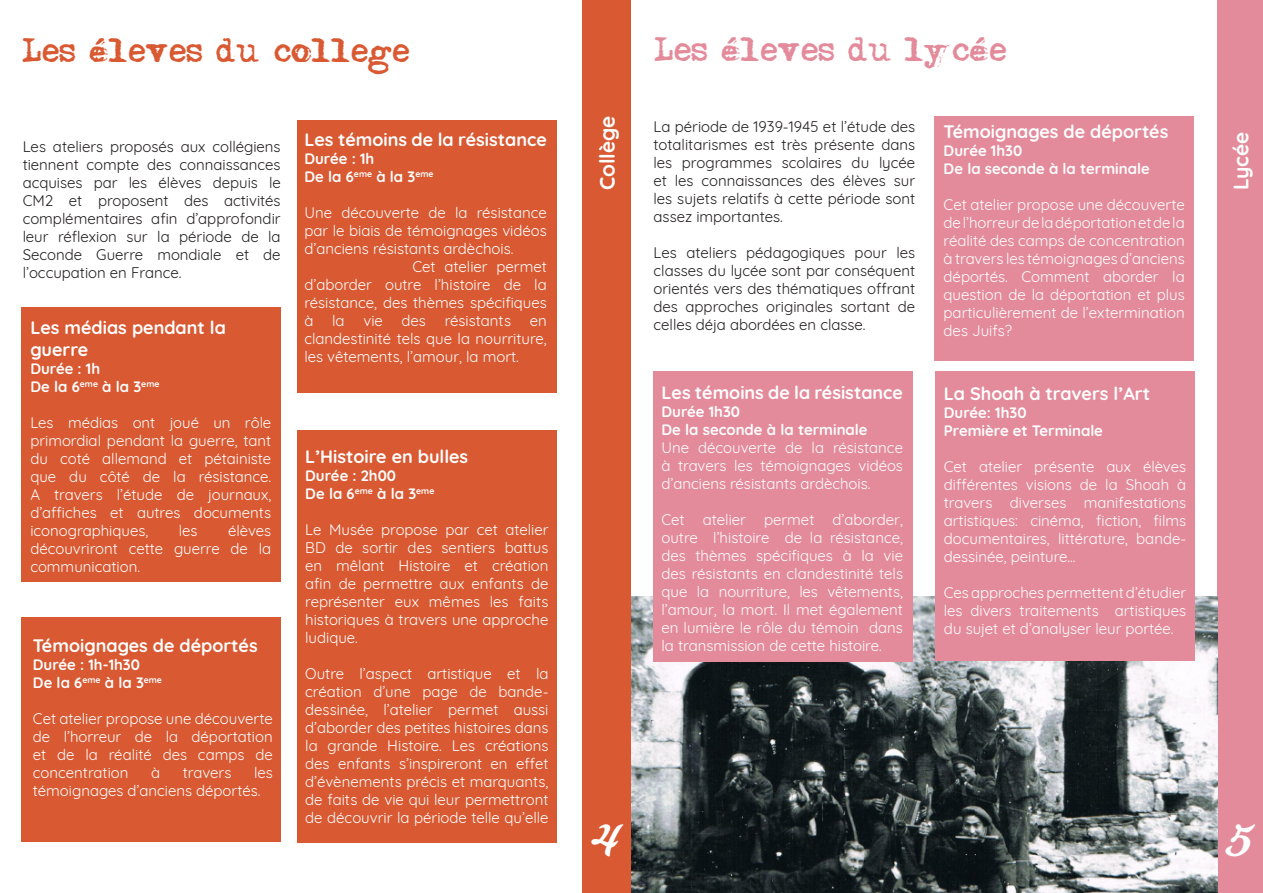
<style>
.page{position:relative;width:1263px;height:893px;background:#fff}
.page>*{position:absolute;margin:0;border:0;box-sizing:border-box;transform-origin:0 0}
.t1{font:45px "Milkshake";color:#fff}
.t2{font:30px "Adler";color:#d85932}
.t3{font:30px "Adler";color:#e38b9b}
.t4{font:700 21px "Quicksand";letter-spacing:-.005em;color:#fff}
.t5{font:700 18px/21.6px "Quicksand";color:#fff}
.t6{font:15px/18px "Quicksand";color:#fff;text-align:justify}
.t7{font:15px/18px "Quicksand";color:#231f20;text-align:justify}
.t8{font:700 15px "Quicksand";color:#fff}
</style>
<div class="page">
<div style="left:582px;top:0;width:49px;height:893px;background:#d85932"></div>
<div style="left:21px;top:308px;width:259px;height:274px;background:#d85932"></div>
<div style="left:1218px;top:0;width:45px;height:893px;background:#e38b9b"></div>
<img style="left:632px;top:597px;width:585px;height:296px">
<div style="left:298px;top:121px;width:259px;height:272px;background:#d85932"></div>
<div style="left:22px;top:617px;width:259px;height:225px;background:#d85932"></div>
<div style="left:297px;top:431px;width:259px;height:412px;background:#d85932"></div>
<div style="left:934px;top:116px;width:259px;height:244px;background:#e38b9b"></div>
<div style="left:935px;top:371px;width:259px;height:289px;background:#e38b9b"></div>
<div style="left:653px;top:371px;width:259px;height:290px;background:#e38b9b"></div>
<p class="t2" style="left:23px;top:38px;width:389px">Les éleves du college</p>
<p class="t7" style="left:23px;top:136px;width:259px">Les ateliers proposés aux collégiens tiennent compte des connaissances acquises par les élèves depuis le CM2 et proposent des activités complémentaires afin d’approfondir leur réflexion sur la période de la Seconde Guerre mondiale et de l’occupation en France.</p>
<p class="t5" style="left:30px;top:315px;width:197px">Les médias pendant la guerre</p>
<p class="t8" style="left:30px;top:356px;width:71px">Durée : 1h</p>
<p class="t8" style="left:30px;top:374px;width:131px">De la 6<sup>eme</sup> à la 3<sup>eme</sup></p>
<p class="t6" style="left:30px;top:412px;width:242px">Les médias ont joué un rôle primordial pendant la guerre, tant du coté allemand et pétainiste que du côté de la résistance.<br>A travers l’étude de journaux, d’affiches et autres documents iconographiques,</p>
<p class="t6" style="left:30px;top:520px;width:242px;text-indent:198px">élèves découvriront cette guerre de la communication.</p>
<p class="t6" style="left:179px;top:520px;width:20px">les</p>
<p class="t5" style="left:33px;top:633px;width:226px">Témoignages de déportés</p>
<p class="t8" style="left:33px;top:652px;width:109px">Durée : 1h-1h30</p>
<p class="t8" style="left:33px;top:670px;width:131px">De la 6<sup>eme</sup> à la 3<sup>eme</sup></p>
<p class="t6" style="left:33px;top:708px;width:241px">Cet atelier propose une découverte de l’horreur de la déportation et de la réalité des camps de concentration</p>
<p class="t6" style="left:33px;top:762px;width:241px;text-indent:221px">les témoignages d’anciens déportés.</p>
<p class="t6" style="left:151px;top:762px;width:11px">à</p>
<p class="t6" style="left:183px;top:762px;width:50px">travers</p>
<p class="t5" style="left:304px;top:128px;width:244px">Les témoins de la résistance</p>
<p class="t8" style="left:304px;top:147px;width:71px">Durée : 1h</p>
<p class="t8" style="left:304px;top:165px;width:131px">De la 6<sup>eme</sup> à la 3<sup>eme</sup></p>
<p class="t6" style="left:304px;top:203px;width:244px">Une découverte de la résistance</p>
<p class="t6" style="left:304px;top:221px;width:244px">par le biais de témoignages vidéos</p>
<p class="t6" style="left:304px;top:239px;width:211px">d’anciens résistants ardèchois.</p>
<p class="t6" style="left:412px;top:257px;width:136px">Cet atelier permet</p>
<p class="t6" style="left:304px;top:275px;width:244px">d’aborder outre l’histoire de la</p>
<p class="t6" style="left:304px;top:293px;width:244px">résistance, des thèmes spécifiques</p>
<p class="t6" style="left:304px;top:311px;width:244px">à la vie des résistants en</p>
<p class="t6" style="left:304px;top:329px;width:244px">clandestinité tels que la nourriture,</p>
<p class="t6" style="left:304px;top:347px;width:216px">les vêtements, l’amour, la mort.</p>
<p class="t5" style="left:305px;top:444px;width:165px">L’Histoire en bulles</p>
<p class="t8" style="left:305px;top:463px;width:92px">Durée : 2h00</p>
<p class="t8" style="left:305px;top:481px;width:131px">De la 6<sup>eme</sup> à la 3<sup>eme</sup></p>
<p class="t6" style="left:305px;top:519px;width:245px">Le Musée propose par cet atelier BD de sortir des sentiers battus en mêlant Histoire et création afin de permettre aux enfants de représenter eux mêmes les faits historiques à travers une approche ludique.</p>
<p class="t6" style="left:305px;top:663px;width:245px">Outre l’aspect artistique et la création d’une page de bande&shy;dessinée, l’atelier permet aussi d’aborder des petites histoires dans la grande Histoire. Les créations des enfants s’inspireront en effet d’évènements précis et marquants, de faits de vie qui leur permettront de découvrir la période telle qu’elle</p>
<p class="t4" style="left:590px;top:190px;width:76px;rotate:-90deg">Collège</p>
<p class="t3" style="left:655px;top:37px;width:354px">Les éleves du lycée</p>
<p class="t7" style="left:654px;top:116px;width:263px">La période de 1939-1945 et l’étude des totalitarismes est très présente dans les programmes scolaires du lycée et les connaissances des élèves sur les sujets relatifs à cette période sont assez importantes.</p>
<p class="t7" style="left:654px;top:242px;width:263px">Les ateliers pédagogiques pour les classes du lycée sont par conséquent orientés vers des thématiques offrant des approches originales sortant de celles déja abordées en classe.</p>
<p class="t5" style="left:661px;top:380px;width:243px">Les témoins de la résistance</p>
<p class="t8" style="left:661px;top:399px;width:80px">Durée 1h30</p>
<p class="t8" style="left:661px;top:417px;width:208px">De la seconde à la terminale</p>
<p class="t6" style="left:661px;top:437px;width:243px">Une découverte de la résistance à travers les témoignages vidéos d’anciens résistants ardèchois.</p>
<p class="t6" style="left:661px;top:509px;width:243px">Cet atelier permet d’aborder, outre l’histoire de la résistance, des thèmes spécifiques à la vie des résistants en clandestinité tels que la nourriture, les vêtements, l’amour, la mort. Il met également en lumière le rôle du témoin dans la transmission de cette histoire.</p>
<p class="t5" style="left:944px;top:119px;width:226px">Témoignages de déportés</p>
<p class="t8" style="left:944px;top:138px;width:80px">Durée 1h30</p>
<p class="t8" style="left:944px;top:156px;width:208px">De la seconde à la terminale</p>
<p class="t6" style="left:944px;top:194px;width:243px">Cet atelier propose une découverte de l’horreur de la déportation et de la réalité des camps de concentration à travers les témoignages d’anciens déportés. Comment aborder la question de la déportation et plus particulièrement de l’extermination des Juifs?</p>
<p class="t5" style="left:944px;top:381px;width:208px">La Shoah à travers l’Art</p>
<p class="t8" style="left:944px;top:400px;width:84px">Durée: 1h30</p>
<p class="t8" style="left:944px;top:418px;width:161px">Première et Terminale</p>
<p class="t6" style="left:944px;top:456px;width:244px">Cet atelier présente aux élèves différentes visions de la Shoah à travers diverses manifestations artistiques: cinéma, fiction, films documentaires, littérature, bande&shy;dessinée, peinture...</p>
<p class="t6" style="left:944px;top:582px;width:244px">Ces approches permettent d’étudier les divers traitements artistiques du sujet et d’analyser leur portée.</p>
<p class="t4" style="left:1224px;top:190px;width:60px;rotate:-90deg">Lycée</p>
<p class="t1" style="left:590px;top:809px;width:31px">4</p>
<p class="t1" style="left:1228px;top:809px;width:25px">5</p>
</div>
